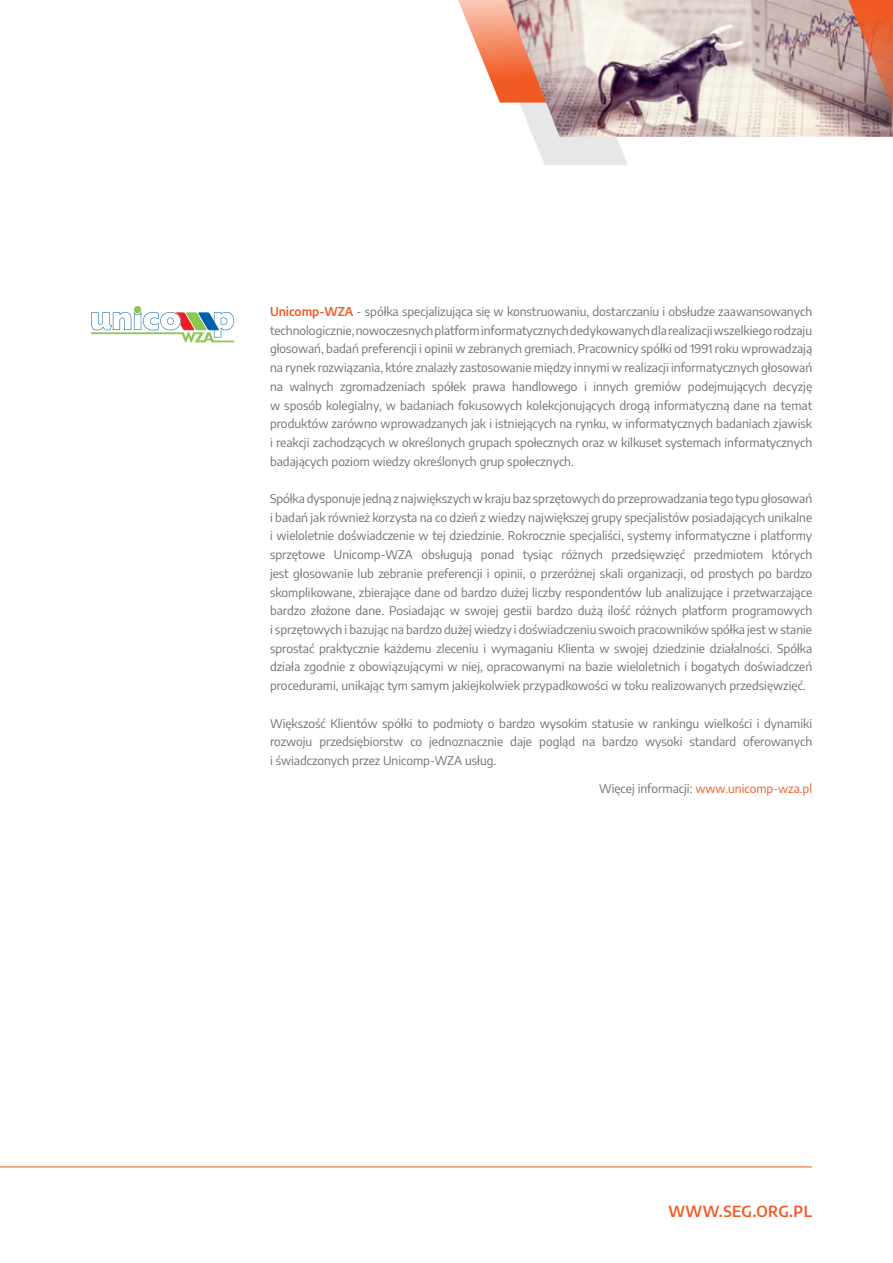
<style>
.page{position:relative;width:893px;height:1263px;background:#fff}
.page>*{position:absolute;margin:0;border:0;box-sizing:border-box;transform-origin:0 0}
.t1{font:600 15px "Encode Sans";letter-spacing:.03em;color:#f15a22}
.t2{font:12px/18.8px "Encode Sans";color:#6d6e71;text-align:justify}
.t3{font:12px "Encode Sans";color:#f15a22}
.s1{font-weight:600;color:#f15a22}
.s2{color:#6d6e71}
</style>
<div class="page">
<svg style="left:458px;top:0;width:170px;height:165px"></svg>
<hr style="left:0;top:1166px;width:812px;height:1px;background:#f15a22">
<img style="left:502px;top:0;width:334px;height:137px">
<svg style="left:836px;top:0;width:57px;height:137px;background:#ba8174"></svg>
<svg style="left:91px;top:306px;width:143px;height:36px"></svg>
<p class="t2" style="left:270px;top:302px;width:544px"><span class="s1">UNICOMP-WZA</span> - spółka specjalizująca się w konstruowaniu, dostarczaniu i obsłudze zaawansowanych technologicznie, nowoczesnych platform informatycznych dedykowanych dla realizacji wszelkiego rodzaju głosowań, badań preferencji i opinii w zebranych gremiach. Pracownicy spółki od 1991 roku wprowadzają na rynek rozwiązania, które znalazły zastosowanie między innymi w realizacji informatycznych głosowań na walnych zgromadzeniach spółek prawa handlowego i innych gremiów podejmujących decyzję w sposób kolegialny, w badaniach fokusowych kolekcjonujących drogą informatyczną dane na temat produktów zarówno wprowadzanych jak i istniejących na rynku, w informatycznych badaniach zjawisk i reakcji zachodzących w określonych grupach społecznych oraz w kilkuset systemach informatycznych badających poziom wiedzy określonych grup społecznych.</p>
<p class="t2" style="left:270px;top:489px;width:544px">Spółka dysponuje jedną z największych w kraju baz sprzętowych do przeprowadzania tego typu głosowań i badań jak również korzysta na co dzień z wiedzy największej grupy specjalistów posiadających unikalne i wieloletnie doświadczenie w tej dziedzinie. Rokrocznie specjaliści, systemy informatyczne i platformy sprzętowe Unicomp-WZA obsługują ponad tysiąc różnych przedsięwzięć przedmiotem których jest głosowanie lub zebranie preferencji i opinii, o przeróżnej skali organizacji, od prostych po bardzo skomplikowane, zbierające dane od bardzo dużej liczby respondentów lub analizujące i przetwarzające bardzo złożone dane. Posiadając w swojej gestii bardzo dużą ilość różnych platform programowych i sprzętowych i bazując na bardzo dużej wiedzy i doświadczeniu swoich pracowników spółka jest w stanie sprostać praktycznie każdemu zleceniu i wymaganiu Klienta w swojej dziedzinie działalności. Spółka działa zgodnie z obowiązującymi w niej, opracowanymi na bazie wieloletnich i bogatych doświadczeń procedurami, unikając tym samym jakiejkolwiek przypadkowości w toku realizowanych przedsięwzięć.</p>
<p class="t2" style="left:270px;top:713px;width:544px">Większość Klientów spółki to podmioty o bardzo wysokim statusie w rankingu wielkości i dynamiki rozwoju przedsiębiorstw co jednoznacznie daje pogląd na bardzo wysoki standard oferowanych i świadczonych przez Unicomp-WZA usług.</p>
<p class="t3" style="left:599px;top:780px;width:215px"><span class="s2">Więcej informacji:</span> www.unicomp-wza.pl</p>
<p class="t1" style="left:668px;top:1200px;width:145px">WWW.SEG.ORG.PL</p>
</div>
